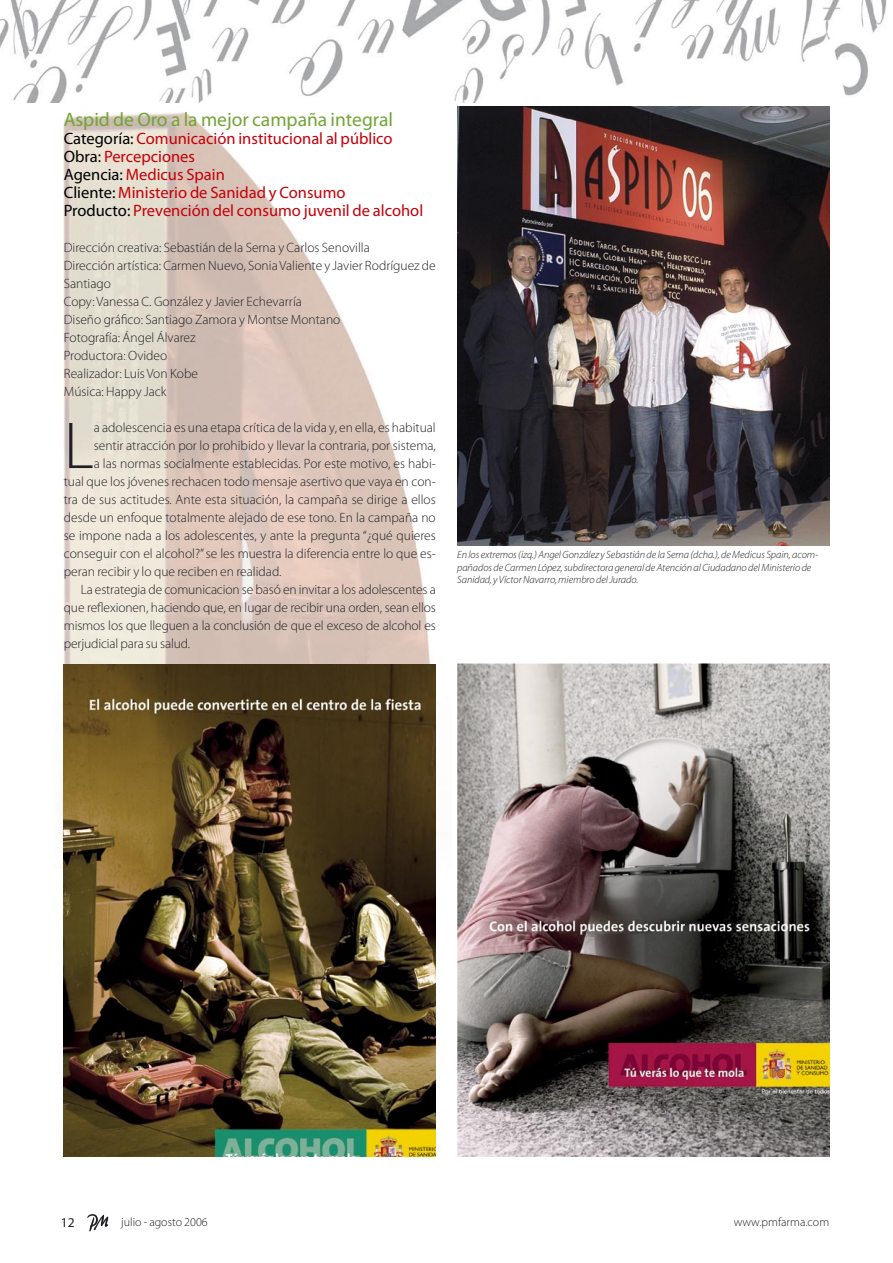
<style>
.page{position:relative;width:893px;height:1263px;background:#fff}
.page>*{position:absolute;margin:0;border:0;box-sizing:border-box;transform-origin:0 0}
.textos_obras{font:300 66.9px "Myriad Pro";color:#212125}
.obra{font:19.5px "Myriad Pro";color:#72a536}
.obra-2{font:16.5px "Myriad Pro";color:#c40009}
.textos_obras-2{font:300 13.5px "Myriad Pro";color:#212125}
.creditos{font:300 13.5px/18px "Myriad Pro";color:#212125}
.texto{font:300 13.5px/18px "Myriad Pro";letter-spacing:-.01em;color:#212125;text-align:justify}
.t1{font:13.5px "Myriad Pro";color:#212125}
.t2{font:300 12px "Myriad Pro";color:#212125}
.pie_de_foto{font:italic 300 10.5px/12.6px "Myriad Pro";letter-spacing:-.005em;color:#212125}
.s1{color:#000}
</style>
<div class="page">
<img style="left:0;top:0;width:887px;height:102px">
<svg style="left:87px;top:1214px;width:21px;height:17px"></svg>
<img style="left:61px;top:112px;width:370px;height:756px">
<img style="left:457px;top:106px;width:372px;height:439px">
<img style="left:64px;top:664px;width:372px;height:493px">
<img style="left:457px;top:664px;width:372px;height:493px">
<p class="obra" style="left:64px;top:109px;width:331px">Aspid de Oro a la mejor campaña integral</p>
<p class="obra-2" style="left:64px;top:129px;width:330px"><span class="s1">Categoría:</span> Comunicación institucional al público</p>
<p class="obra-2" style="left:64px;top:147px;width:133px"><span class="s1">Obra:</span> Percepciones</p>
<p class="obra-2" style="left:64px;top:165px;width:163px"><span class="s1">Agencia:</span> Medicus Spain</p>
<p class="obra-2" style="left:64px;top:183px;width:283px"><span class="s1">Cliente:</span> Ministerio de Sanidad y Consumo</p>
<p class="obra-2" style="left:64px;top:201px;width:361px"><span class="s1">Producto:</span> Prevención del consumo juvenil de alcohol</p>
<p class="creditos" style="left:64px;top:239px;width:308px">Dirección creativa: Sebastián de la Serna y Carlos Senovilla</p>
<p class="creditos" style="left:64px;top:257px;width:374px">Dirección artística: Carmen Nuevo, Sonia Valiente y Javier Rodríguez de<br>Santiago</p>
<p class="creditos" style="left:64px;top:293px;width:240px">Copy: Vanessa C. González y Javier Echevarría</p>
<p class="creditos" style="left:64px;top:311px;width:278px">Diseño gráfico: Santiago Zamora y Montse Montano</p>
<p class="creditos" style="left:64px;top:329px;width:133px">Fotografía: Ángel Álvarez</p>
<p class="creditos" style="left:64px;top:347px;width:105px">Productora: Ovideo</p>
<p class="creditos" style="left:64px;top:365px;width:136px">Realizador: Luis Von Kobe</p>
<p class="creditos" style="left:64px;top:383px;width:104px">Música: Happy Jack</p>
<p class="textos_obras" style="left:64px;top:409px;width:31px">L</p>
<p class="textos_obras-2" style="left:94px;top:420px;width:344px">a adolescencia es una etapa crítica de la vida y, en ella, es habitual</p>
<p class="textos_obras-2" style="left:94px;top:438px;width:344px">sentir atracción por lo prohibido y llevar la contraria, por sistema,</p>
<p class="textos_obras-2" style="left:94px;top:456px;width:344px">a las normas socialmente establecidas. Por este motivo, es habi-</p>
<p class="textos_obras-2" style="left:64px;top:474px;width:374px">tual que los jóvenes rechacen todo mensaje asertivo que vaya en con-</p>
<p class="textos_obras-2" style="left:64px;top:492px;width:374px">tra de sus actitudes. Ante esta situación, la campaña se dirige a ellos</p>
<p class="textos_obras-2" style="left:64px;top:510px;width:374px">desde un enfoque totalmente alejado de ese tono. En la campaña no</p>
<p class="textos_obras-2" style="left:64px;top:528px;width:373px">se impone nada a los adolescentes, y ante la pregunta “¿qué quieres</p>
<p class="textos_obras-2" style="left:64px;top:546px;width:374px">conseguir con el alcohol?” se les muestra la diferencia entre lo que es-</p>
<p class="textos_obras-2" style="left:64px;top:564px;width:219px">peran recibir y lo que reciben en realidad.</p>
<p class="texto" style="left:64px;top:581px;width:374px;text-indent:17px">La estrategia de comunicacion se basó en invitar a los adolescentes a que reflexionen, haciendo que, en lugar de recibir una orden, sean ellos mismos los que lleguen a la conclusión de que el exceso de alcohol es perjudicial para su salud.</p>
<p class="pie_de_foto" style="left:457px;top:548px;width:363px">En los extremos (izq.) Angel González y Sebastián de la Serna (dcha.), de Medicus Spain, acom&shy;pañados de Carmen López, subdirectora general de Atención al Ciudadano del Ministerio de<br>Sanidad, y Víctor Navarro, miembro del Jurado.</p>
<p class="t1" style="left:61px;top:1215px;width:15px">12</p>
<p class="t2" style="left:121px;top:1216px;width:88px">julio - agosto 2006</p>
<p class="t2" style="left:734px;top:1216px;width:97px">www.pmfarma.com</p>
</div>
